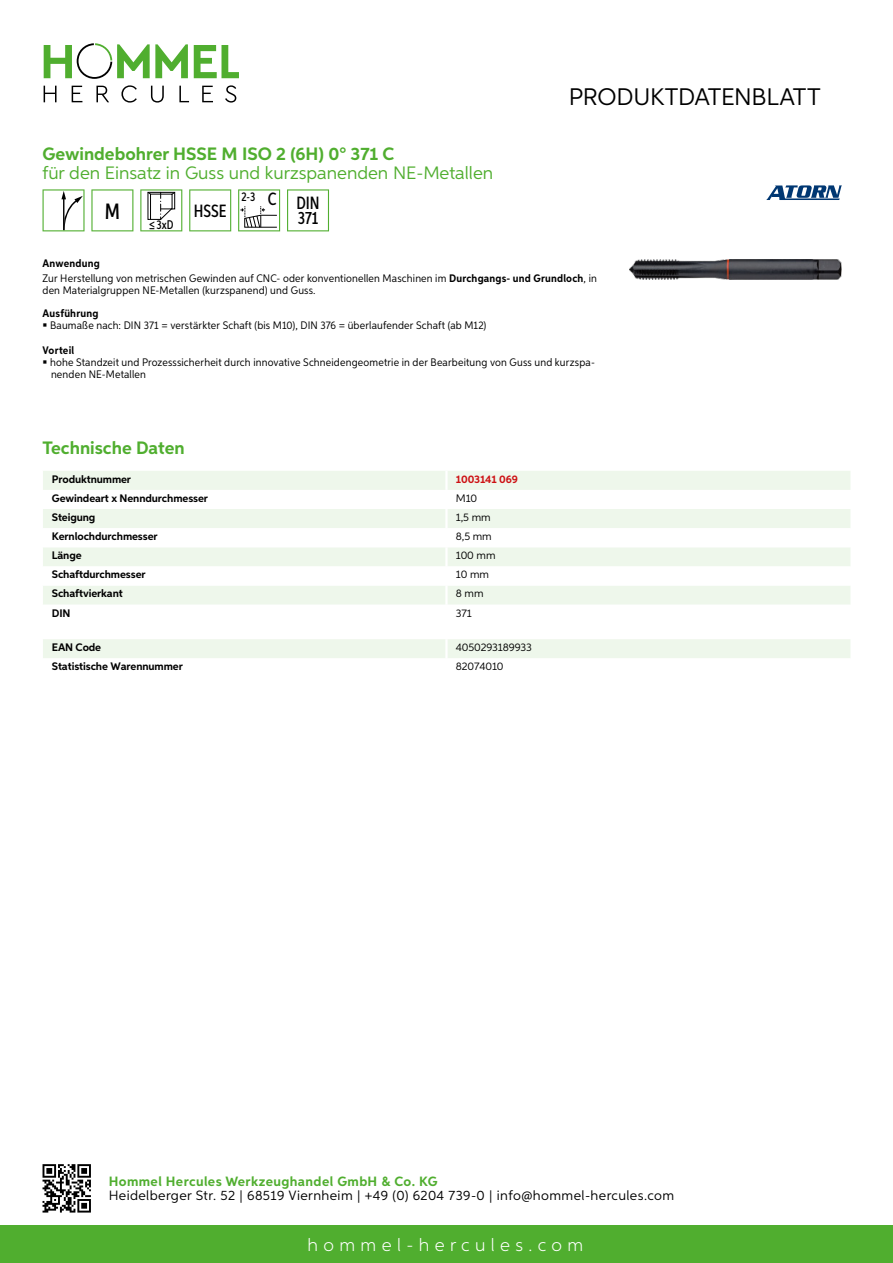
<style>
.page{position:relative;width:893px;height:1263px;background:#fff}
.page>*{position:absolute;margin:0;border:0;box-sizing:border-box;transform-origin:0 0}
.t1{font:24px "Aspira";letter-spacing:-.01em;color:#000}
.t2{font:500 22.2px "Aspira XX Nar";color:#000}
.t3{font:700 18px "Aspira";color:#50ae2f}
.t4{font:18px "Aspira";color:#50ae2f}
.t5{font:300 18px "Aspira";letter-spacing:.3em;color:#fff}
.t6{font:500 17.85px/14.9px "Aspira XX Nar";color:#000;text-align:right}
.t7{font:13.5px "Aspira";letter-spacing:.03em;color:#000}
.t8{font:700 13.5px "Aspira";letter-spacing:.03em;color:#50ae2f}
.t9{font:500 12.6px "Aspira XX Nar";color:#000}
.t10{font:10.95px/15.1px "Aspira Nar";letter-spacing:.015em;color:#000}
.t11{font:700 10.95px "Aspira";letter-spacing:-.01em;color:#000}
.t12{font:10.95px "Aspira";letter-spacing:-.01em;color:#000}
.t13{font:700 10.95px "Aspira Nar";letter-spacing:.02em;color:#000}
.t14{font:700 10.95px "Aspira";letter-spacing:-.01em;color:#cd1013}
.s1{font-weight:700}
</style>
<div class="page">
<div style="left:0;top:1226px;width:893px;height:37px;background:#50ae2f"></div>
<svg style="left:43px;top:1164px;width:48px;height:48px"></svg>
<svg style="left:194px;top:45px;width:45px;height:33px"></svg>
<svg style="left:44px;top:43px;width:144px;height:36px"></svg>
<svg style="left:44px;top:86px;width:13px;height:16px"></svg>
<svg style="left:72px;top:86px;width:10px;height:16px"></svg>
<svg style="left:96px;top:86px;width:13px;height:16px"></svg>
<svg style="left:121px;top:85px;width:16px;height:18px"></svg>
<svg style="left:151px;top:86px;width:13px;height:17px"></svg>
<svg style="left:179px;top:86px;width:10px;height:16px"></svg>
<svg style="left:202px;top:86px;width:11px;height:16px"></svg>
<svg style="left:225px;top:85px;width:11px;height:18px"></svg>
<div style="left:43px;top:471px;width:807px;height:19px;background:#eef7eb"></div>
<svg style="left:43px;top:509px;width:807px;height:96px;fill:#eef7eb"></svg>
<hr style="left:445px;top:471px;width:3px;height:19px;background:#fff">
<hr style="left:445px;top:509px;width:3px;height:19px;background:#fff">
<hr style="left:445px;top:528px;width:3px;height:19px;background:#fff">
<hr style="left:445px;top:547px;width:3px;height:19px;background:#fff">
<hr style="left:445px;top:566px;width:3px;height:20px;background:#fff">
<hr style="left:445px;top:586px;width:3px;height:19px;background:#fff">
<div style="left:43px;top:639px;width:807px;height:19px;background:#eef7eb"></div>
<svg style="left:43px;top:189px;width:42px;height:42px"></svg>
<svg style="left:91px;top:189px;width:42px;height:42px"></svg>
<svg style="left:140px;top:189px;width:42px;height:42px"></svg>
<svg style="left:189px;top:189px;width:42px;height:42px"></svg>
<svg style="left:238px;top:189px;width:42px;height:42px"></svg>
<svg style="left:287px;top:189px;width:42px;height:42px"></svg>
<img style="left:629px;top:259px;width:213px;height:21px">
<svg style="left:766px;top:185px;width:76px;height:15px"></svg>
<h3 class="t3" style="left:43px;top:142px;width:353px">Gewindebohrer HSSE M ISO 2 (6H) 0° 371 C</h3>
<h3 class="t4" style="left:43px;top:162px;width:452px">für den Einsatz in Guss und kurzspanenden NE-Metallen</h3>
<h2 class="t2" style="left:105px;top:197px;width:17px">M</h2>
<p class="t9" style="left:149px;top:217px;width:26px">≤3xD</p>
<h3 class="t6" style="left:194px;top:203px;width:34px">HSSE</h3>
<h3 class="t6" style="left:241px;top:196px;width:80px"><sup>2-3</sup> C DIN<br>371</h3>
<h1 class="t1" style="left:569px;top:82px;width:253px">Produktdatenblatt</h1>
<p class="t10" style="left:43px;top:256px;width:556px"><span class="s1">Anwendung<br></span>Zur Herstellung von metrischen Gewinden auf CNC- oder konventionellen Maschinen im <span class="s1">Durchgangs- und Grundloch</span>, in</p>
<p class="t10" style="left:43px;top:283px;width:275px">den Materialgruppen NE-Metallen (kurzspanend) und Guss.</p>
<p class="t13" style="left:43px;top:306px;width:58px">Ausführung</p>
<p class="t10" style="left:50px;top:318px;width:438px">Baumaße nach: DIN 371 = verstärkter Schaft (bis M10), DIN 376 = überlaufender Schaft (ab M12)</p>
<p class="t13" style="left:43px;top:343px;width:33px">Vorteil</p>
<p class="t10" style="left:50px;top:357px;width:546px;line-height:12px">hohe Standzeit und Prozesssicherheit durch innovative Schneidengeometrie in der Bearbeitung von Guss und kurzspa&shy;nenden NE-Metallen</p>
<h3 class="t3" style="left:43px;top:437px;width:144px">Technische Daten</h3>
<p class="t11" style="left:52px;top:472px;width:81px">Produktnummer</p>
<p class="t14" style="left:456px;top:472px;width:64px">1003141 069</p>
<p class="t11" style="left:52px;top:491px;width:158px">Gewindeart x Nenndurchmesser</p>
<p class="t12" style="left:456px;top:491px;width:23px">M10</p>
<p class="t11" style="left:52px;top:510px;width:45px">Steigung</p>
<p class="t12" style="left:456px;top:510px;width:36px">1,5 mm</p>
<p class="t11" style="left:52px;top:530px;width:107px">Kernlochdurchmesser</p>
<p class="t12" style="left:456px;top:530px;width:37px">8,5 mm</p>
<p class="t11" style="left:52px;top:549px;width:31px">Länge</p>
<p class="t12" style="left:456px;top:549px;width:41px">100 mm</p>
<p class="t11" style="left:52px;top:568px;width:95px">Schaftdurchmesser</p>
<p class="t12" style="left:456px;top:568px;width:35px">10 mm</p>
<p class="t11" style="left:52px;top:587px;width:72px">Schaftvierkant</p>
<p class="t12" style="left:456px;top:587px;width:29px">8 mm</p>
<p class="t11" style="left:52px;top:606px;width:20px">DIN</p>
<p class="t12" style="left:456px;top:606px;width:17px">371</p>
<p class="t11" style="left:52px;top:641px;width:51px">EAN Code</p>
<p class="t12" style="left:456px;top:641px;width:78px">4050293189933</p>
<p class="t11" style="left:52px;top:660px;width:132px">Statistische Warennummer</p>
<p class="t12" style="left:456px;top:660px;width:49px">82074010</p>
<p class="t8" style="left:109px;top:1172px;width:330px">Hommel Hercules Werkzeughandel GmbH &amp; Co. KG</p>
<p class="t7" style="left:109px;top:1187px;width:567px">Heidelberger Str. 52 | 68519 Viernheim | +49 (0) 6204 739-0 | info@hommel-hercules.com</p>
<h3 class="t5" style="left:307px;top:1234px;width:277px">hommel-hercules.com</h3>
</div>
